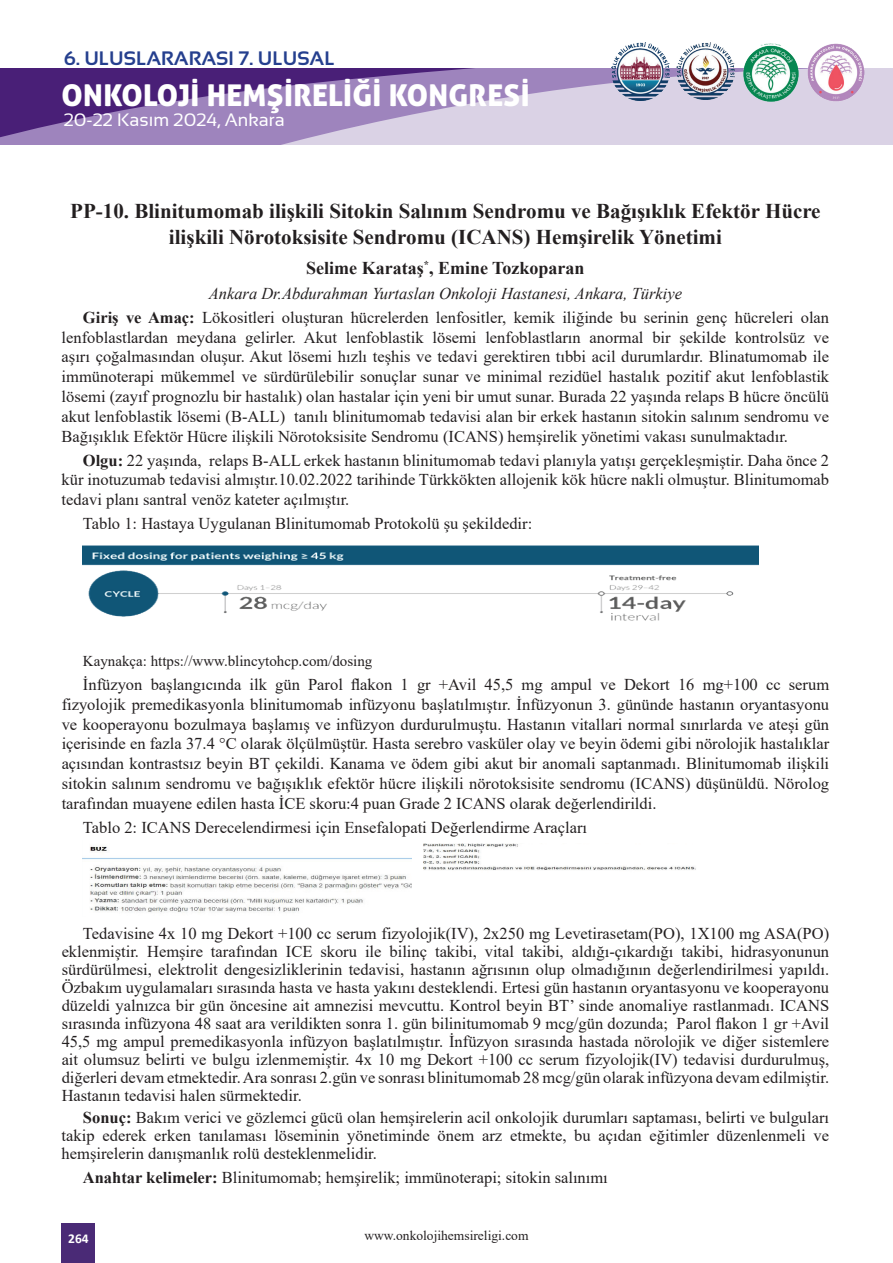
<style>
.page{position:relative;width:893px;height:1263px;background:#fff}
.page>*{position:absolute;margin:0;border:0;box-sizing:border-box;transform-origin:0 0}
.t1{font:30px "Aller Display";letter-spacing:.01em;color:#fff}
.t2{font:700 21px/25.2px "Times New Roman";color:#231f20;text-align:center}
.t3{font:700 19.5px "Sansation";color:#253f8e}
.t4{font:700 18px "Times New Roman";color:#231f20}
.t5{font:18px "Sansation";color:#fff}
.t6{font:16.5px/19.8px "Times New Roman";color:#231f20;text-align:justify}
.t7{font:15px "Times New Roman";color:#231f20}
.t8{font:13.5px "Times New Roman";color:#231f20}
.t9{font:700 13.5px "Calibri";color:#fff}
.s1{font-style:italic}
.s2{font-weight:700}
</style>
<div class="page">
<div style="left:837px;top:68px;width:56px;height:77px;background:#dad2e5"></div>
<svg style="left:476px;top:68px;width:361px;height:77px;background:#d0c5de"></svg>
<svg style="left:0;top:68px;width:476px;height:77px;background:#8669a8"></svg>
<div style="left:62px;top:1223px;width:33px;height:40px;background:#4a2a76"></div>
<img style="left:677px;top:42px;width:57px;height:58px">
<img style="left:742px;top:43px;width:58px;height:59px">
<img style="left:611px;top:43px;width:58px;height:57px">
<img style="left:807px;top:44px;width:58px;height:58px">
<img style="left:83px;top:545px;width:676px;height:76px">
<img style="left:83px;top:846px;width:328px;height:67px">
<img style="left:424px;top:844px;width:272px;height:26px">
<p class="t3" style="left:64px;top:48px;width:272px">6. ULUSLARARASI 7. ULUSAL</p>
<h1 class="t1" style="left:62px;top:76px;width:469px">ONKOLOJİ HEMŞİRELİĞİ KONGRESİ</h1>
<p class="t5" style="left:64px;top:110px;width:222px">20-22 Kasım 2024, Ankara</p>
<p class="t2" style="left:70px;top:198px;width:752px">PP-10. Blinitumomab ilişkili Sitokin Salınım Sendromu ve Bağışıklık Efektör Hücre ilişkili Nörotoksisite Sendromu (ICANS) Hemşirelik Yönetimi</p>
<p class="t4" style="left:306px;top:255px;width:280px">Selime Karataş<sup>*</sup>, Emine Tozkoparan</p>
<p class="t6" style="left:83px;top:281px;width:748px;line-height:24px;text-indent:126px"><span class="s1">Ankara Dr.Abdurahman Yurtaslan Onkoloji Hastanesi, Ankara, Türkiye<br></span><span class="s2">Giriş ve Amaç:</span> Lökositleri oluşturan hücrelerden lenfositler, kemik iliğinde bu serinin genç hücreleri olan</p>
<p class="t6" style="left:62px;top:327px;width:769px">lenfoblastlardan meydana gelirler. Akut lenfoblastik lösemi lenfoblastların anormal bir şekilde kontrolsüz ve aşırı çoğalmasından oluşur. Akut lösemi hızlı teşhis ve tedavi gerektiren tıbbi acil durumlardır. Blinatumomab ile immünoterapi mükemmel ve sürdürülebilir sonuçlar sunar ve minimal rezidüel hastalık pozitif akut lenfoblastik lösemi (zayıf prognozlu bir hastalık) olan hastalar için yeni bir umut sunar. Burada 22 yaşında relaps B hücre öncülü akut lenfoblastik lösemi (B-ALL) tanılı blinitumomab tedavisi alan bir erkek hastanın sitokin salınım sendromu ve Bağışıklık Efektör Hücre ilişkili Nörotoksisite Sendromu (ICANS) hemşirelik yönetimi vakası sunulmaktadır.</p>
<p class="t6" style="left:62px;top:450px;width:769px;text-indent:21px"><span class="s2">Olgu:</span> 22 yaşında, relaps B-ALL erkek hastanın blinitumomab tedavi planıyla yatışı gerçekleşmiştir. Daha önce 2 kür inotuzumab tedavisi almıştır.10.02.2022 tarihinde Türkkökten allojenik kök hücre nakli olmuştur. Blinitumomab tedavi planı santral venöz kateter açılmıştır.</p>
<p class="t6" style="left:83px;top:513px;width:451px">Tablo 1: Hastaya Uygulanan Blinitumomab Protokolü şu şekildedir:</p>
<p class="t7" style="left:83px;top:650px;width:291px">Kaynakça: https://www.blincytohcp.com/dosing</p>
<p class="t6" style="left:62px;top:674px;width:769px;text-indent:21px">İnfüzyon başlangıcında ilk gün Parol flakon 1 gr +Avil 45,5 mg ampul ve Dekort 16 mg+100 cc serum fizyolojik premedikasyonla blinitumomab infüzyonu başlatılmıştır. İnfüzyonun 3. gününde hastanın oryantasyonu ve kooperayonu bozulmaya başlamış ve infüzyon durdurulmuştu. Hastanın vitallari normal sınırlarda ve ateşi gün içerisinde en fazla 37.4 °C olarak ölçülmüştür. Hasta serebro vasküler olay ve beyin ödemi gibi nörolojik hastalıklar açısından kontrastsız beyin BT çekildi. Kanama ve ödem gibi akut bir anomali saptanmadı. Blinitumomab ilişkili sitokin salınım sendromu ve bağışıklık efektör hücre ilişkili nörotoksisite sendromu (ICANS) düşünüldü. Nörolog tarafından muayene edilen hasta İCE skoru:4 puan Grade 2 ICANS olarak değerlendirildi.</p>
<p class="t6" style="left:83px;top:817px;width:506px">Tablo 2: ICANS Derecelendirmesi için Ensefalopati Değerlendirme Araçları</p>
<p class="t6" style="left:62px;top:924px;width:769px;line-height:18px;text-indent:21px">Tedavisine 4x 10 mg Dekort +100 cc serum fizyolojik(IV), 2x250 mg Levetirasetam(PO), 1X100 mg ASA(PO) eklenmiştir. Hemşire tarafından ICE skoru ile bilinç takibi, vital takibi, aldığı-çıkardığı takibi, hidrasyonunun sürdürülmesi, elektrolit dengesizliklerinin tedavisi, hastanın ağrısının olup olmadığının değerlendirilmesi yapıldı.<br>Özbakım uygulamaları sırasında hasta ve hasta yakını desteklendi. Ertesi gün hastanın oryantasyonu ve kooperayonu düzeldi yalnızca bir gün öncesine ait amnezisi mevcuttu. Kontrol beyin BT’ sinde anomaliye rastlanmadı. ICANS sırasında infüzyona 48 saat ara verildikten sonra 1. gün bilinitumomab 9 mcg/gün dozunda; Parol flakon 1 gr +Avil 45,5 mg ampul premedikasyonla infüzyon başlatılmıştır. İnfüzyon sırasında hastada nörolojik ve diğer sistemlere ait olumsuz belirti ve bulgu izlenmemiştir. 4x 10 mg Dekort +100 cc serum fizyolojik(IV) tedavisi durdurulmuş, diğerleri devam etmektedir. Ara sonrası 2.gün ve sonrası blinitumomab 28 mcg/gün olarak infüzyona devam edilmiştir.<br>Hastanın tedavisi halen sürmektedir.</p>
<p class="t6" style="left:62px;top:1108px;width:769px;line-height:18px;text-indent:21px"><span class="s2">Sonuç:</span> Bakım verici ve gözlemci gücü olan hemşirelerin acil onkolojik durumları saptaması, belirti ve bulguları takip ederek erken tanılaması löseminin yönetiminde önem arz etmekte, bu açıdan eğitimler düzenlenmeli ve hemşirelerin danışmanlık rolü desteklenmelidir.</p>
<p class="t6" style="left:83px;top:1167px;width:526px"><span class="s2">Anahtar kelimeler:</span> Blinitumomab; hemşirelik; immünoterapi; sitokin salınımı</p>
<p class="t9" style="left:68px;top:1229px;width:22px">264</p>
<p class="t8" style="left:364px;top:1226px;width:166px">www.onkolojihemsireligi.com</p>
</div>
